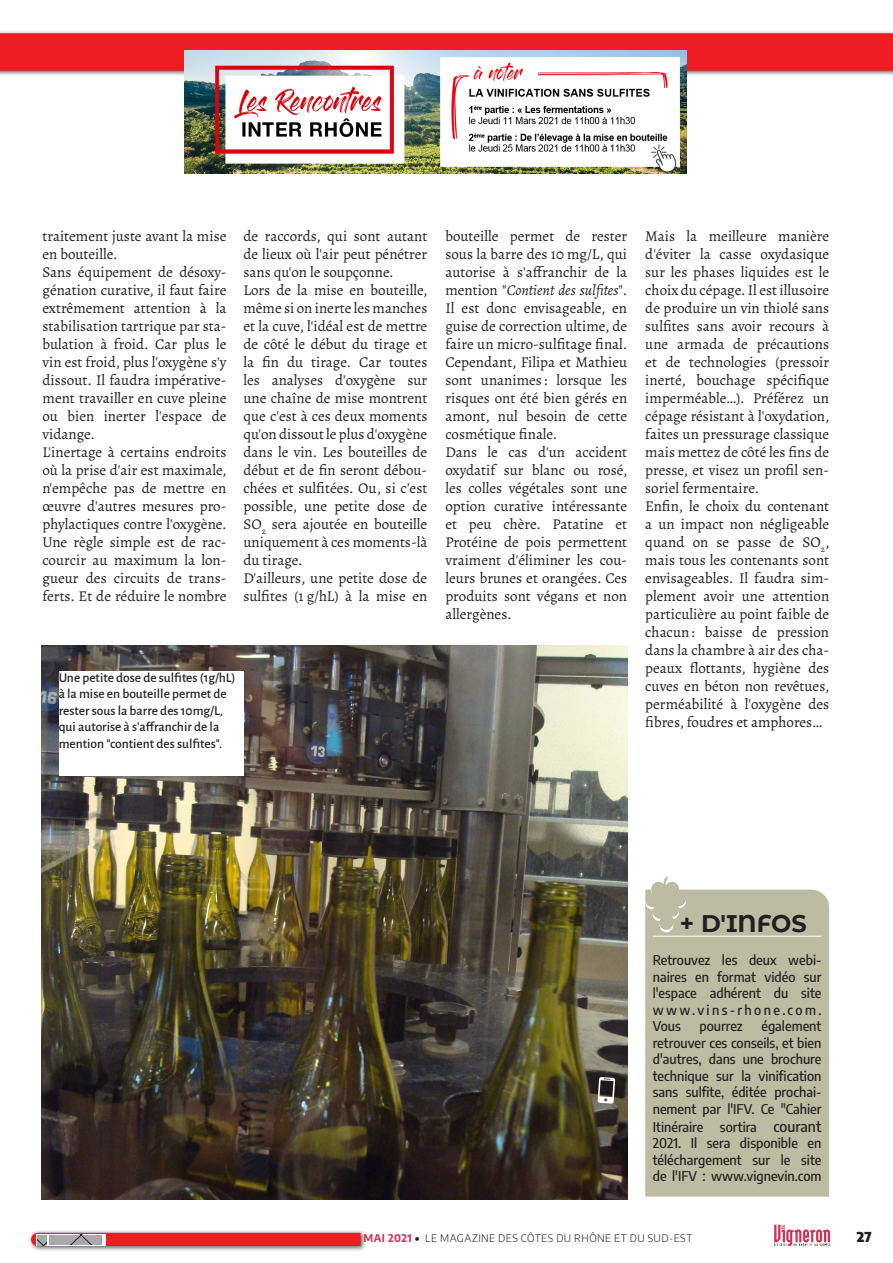
<style>
.page{position:relative;width:893px;height:1263px;background:#fff}
.page>*{position:absolute;margin:0;border:0;box-sizing:border-box;transform-origin:0 0}
.ENCADRE_TITRE{font:700 24px "Montserrat Alternates";color:#231f20}
.t1{font:15px/18px "Alegreya";color:#231f20;text-align:justify}
.t2{font:500 semi-condensed 13.5px/16.5px "Encode Sans";color:#231f20;text-align:justify}
.LÉGENDE_PHOTO{font:500 13.5px/16.5px "Alegreya Sans";color:#231f20}
.t3{font:900 13.5px "Encode Sans";color:#231f20}
.t4{font:300 10.5px "Encode Sans";letter-spacing:.04em;color:#231f20}
.s1{font-style:italic}
.s2{font-size:15px}
.s3{font-weight:700;color:#cf3458}
.s4{font-weight:900}
</style>
<div class="page">
<img style="left:41px;top:645px;width:586px;height:554px">
<div style="left:645px;top:890px;width:184px;height:307px;background:#bdbba2"></div>
<hr style="left:653px;top:936px;width:168px;height:1px;background:#fff">
<svg style="left:645px;top:876px;width:41px;height:56px"></svg>
<svg style="left:598px;top:1077px;width:17px;height:26px"></svg>
<div style="left:28px;top:1230px;width:338px;height:22px;background:#231f20;opacity:.75"></div>
<svg style="left:31px;top:1233px;width:330px;height:13px;background:#e23b41"></svg>
<div style="left:59px;top:671px;width:184px;height:104px;background:#fff"></div>
<svg style="left:774px;top:1225px;width:56px;height:21px"></svg>
<div style="left:0;top:30px;width:893px;height:47px;background:#231f20;opacity:.75"></div>
<div style="left:0;top:33px;width:893px;height:38px;background:#ee1d23"></div>
<img style="left:185px;top:50px;width:502px;height:123px">
<p class="t1" style="left:43px;top:227px;width:185px">traitement juste avant la mise en bouteille.</p>
<p class="t1" style="left:43px;top:263px;width:185px">Sans équipement de désoxy&shy;génation curative, il faut faire extrêmement attention à la stabilisation tartrique par sta&shy;bulation à froid. Car plus le vin est froid, plus l'oxygène s'y dissout. Il faudra impérative&shy;ment travailler en cuve pleine ou bien inerter l'espace de vidange.</p>
<p class="t1" style="left:43px;top:443px;width:186px">L'inertage à certains endroits où la prise d'air est maximale, n'empêche pas de mettre en œuvre d'autres mesures pro&shy;phylactiques contre l'oxygène.<br>Une règle simple est de rac&shy;courcir au maximum la lon&shy;gueur des circuits de trans&shy;ferts. Et de réduire le nombre</p>
<p class="t1" style="left:243px;top:227px;width:185px">de raccords, qui sont autant de lieux où l'air peut pénétrer sans qu'on le soupçonne.</p>
<p class="t1" style="left:243px;top:281px;width:186px">Lors de la mise en bouteille, même si on inerte les manches et la cuve, l'idéal est de mettre de côté le début du tirage et la fin du tirage. Car toutes les analyses d'oxygène sur une chaîne de mise montrent que c'est à ces deux moments qu'on dissout le plus d'oxygène dans le vin. Les bouteilles de début et de fin seront débou&shy;chées et sulfitées. Ou, si c'est possible, une petite dose de SO<sub>2</sub> sera ajoutée en bouteille uniquement à ces moments-là du tirage.</p>
<p class="t1" style="left:243px;top:569px;width:185px">D'ailleurs, une petite dose de sulfites (1 g/hL) à la mise en</p>
<p class="t1" style="left:445px;top:227px;width:184px">bouteille permet de rester sous la barre des 10 mg/L, qui autorise à s'affranchir de la mention "<span class="s1">Contient des sulfites</span>".<br>Il est donc envisageable, en guise de correction ultime, de faire un micro-sulfitage final.<br>Cependant, Filipa et Mathieu sont unanimes : lorsque les risques ont été bien gérés en amont, nul besoin de cette cosmétique finale.</p>
<p class="t1" style="left:445px;top:443px;width:184px">Dans le cas d'un accident oxydatif sur blanc ou rosé, les colles végétales sont une option curative intéressante et peu chère. Patatine et Protéine de pois permettent vraiment d'éliminer les cou&shy;leurs brunes et orangées. Ces produits sont végans et non allergènes.</p>
<p class="LÉGENDE_PHOTO" style="left:59px;top:668px;width:178px">Une petite dose de sulfites (1g/hL) à la mise en bouteille permet de rester sous la barre des 10mg/L, qui autorise à s'affranchir de la mention "contient des sulfites".</p>
<p class="t1" style="left:645px;top:227px;width:186px">Mais la meilleure manière d'éviter la casse oxydasique sur les phases liquides est le choix du cépage. Il est illusoire de produire un vin thiolé sans sulfites sans avoir recours à une armada de précautions et de technologies (pressoir inerté, bouchage spécifique imperméable…). Préférez un cépage résistant à l'oxydation, faites un pressurage classique mais mettez de côté les fins de presse, et visez un profil sen&shy;soriel fermentaire.</p>
<p class="t1" style="left:645px;top:497px;width:186px">Enfin, le choix du contenant a un impact non négligeable quand on se passe de SO<sub>2</sub>, mais tous les contenants sont envisageables. Il faudra sim&shy;plement avoir une attention particulière au point faible de chacun : baisse de pression dans la chambre à air des cha&shy;peaux flottants, hygiène des cuves en béton non revêtues, perméabilité à l'oxygène des fibres, foudres et amphores…</p>
<p class="ENCADRE_TITRE" style="left:680px;top:906px;width:128px">+ D'INFOS</p>
<p class="t2" style="left:653px;top:951px;width:170px">Retrouvez les deux webi&shy;naires en format vidéo sur l'espace adhérent du site www.vins-rhone.com.</p>
<p class="t2" style="left:653px;top:1017px;width:30px">Vous</p>
<p class="t2" style="left:699px;top:1017px;width:45px">pourrez</p>
<p class="t2" style="left:653px;top:1017px;width:170px;text-indent:109px">également retrouver ces conseils, et bien d'autres, dans une brochure technique sur la vinification sans sulfite, éditée prochai&shy;nement par l'IFV. Ce "Cahier</p>
<p class="t2" style="left:653px;top:1117px;width:170px">Itinéraire sortira <span class="s2">courant </span>2021. Il sera disponible en téléchargement sur le site de l'IFV : www.vignevin.com</p>
<p class="t4" style="left:363px;top:1231px;width:331px"><span class="s3">MAI 2021</span> <span class="s4">•</span> LE MAGAZINE DES CÔTES DU RHÔNE ET DU SUD-EST</p>
<p class="t3" style="left:857px;top:1226px;width:17px">27</p>
</div>
